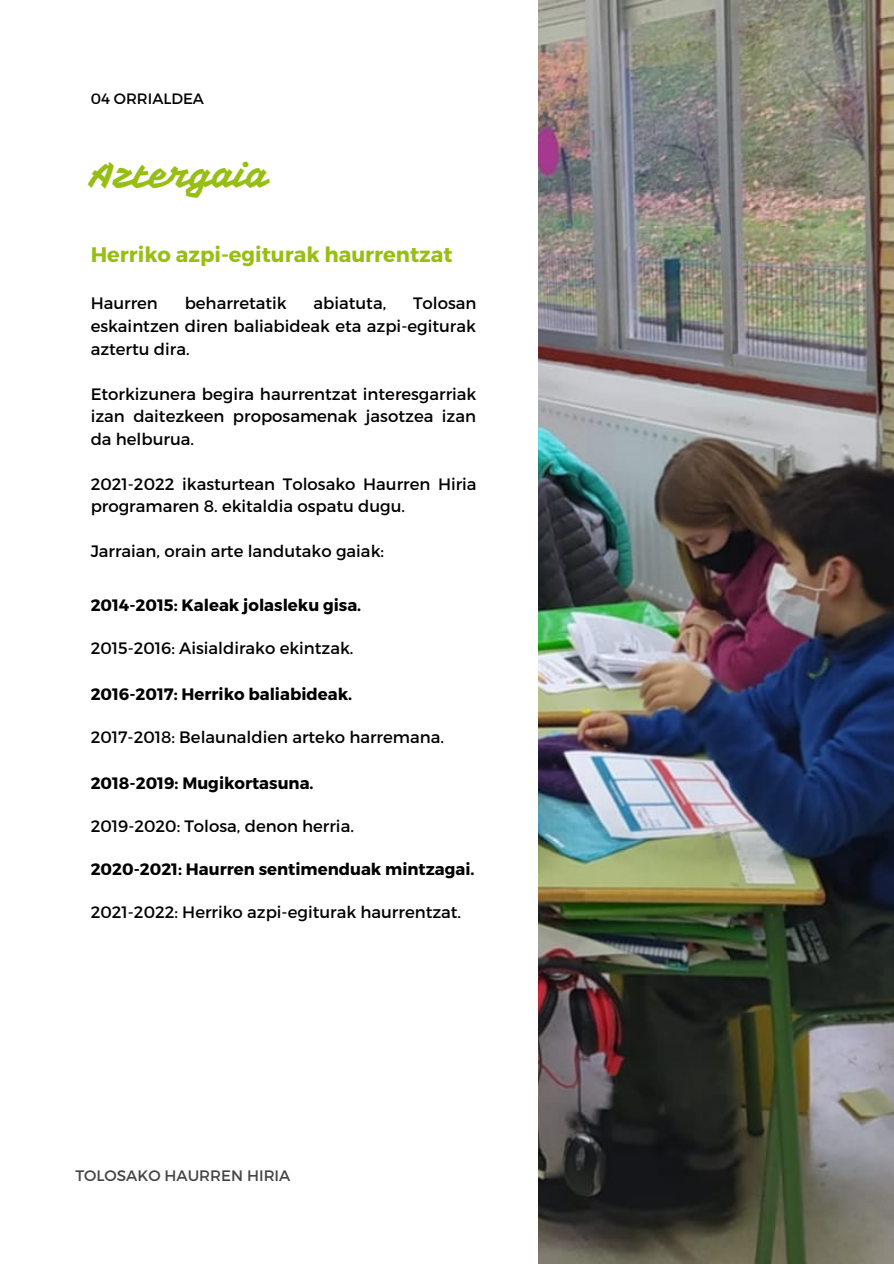
<style>
.page{position:relative;width:894px;height:1264px;background:#fff}
.page>*{position:absolute;margin:0;border:0;box-sizing:border-box;transform-origin:0 0}
.t1{font:36px "Vampiro One";color:#97bf13}
.t2{font:700 21px "Montserrat";color:#97bf13}
.t3{font:16.5px/22.5px "Montserrat";color:#000;text-align:justify}
.t4{font:700 16.5px "Montserrat";color:#000}
.t5{font:15.15px "Montserrat";color:#454545}
.t6{font:15px "Montserrat";color:#000}
</style>
<div class="page">
<img style="left:538px;top:0;width:355px;height:1263px">
<p class="t6" style="left:91px;top:89px;width:115px">04 ORRIALDEA</p>
<p class="t1" style="left:91px;top:153px;width:180px">Aztergaia</p>
<p class="t2" style="left:91px;top:241px;width:363px">Herriko azpi-egiturak haurrentzat</p>
<p class="t3" style="left:91px;top:291px;width:69px">Haurren</p>
<p class="t3" style="left:185px;top:291px;width:103px">beharretatik</p>
<p class="t3" style="left:313px;top:291px;width:74px">abiatuta,</p>
<p class="t3" style="left:91px;top:291px;width:387px;text-indent:322px">Tolosan eskaintzen diren baliabideak eta azpi-egiturak aztertu dira.</p>
<p class="t3" style="left:91px;top:381px;width:387px">Etorkizunera begira haurrentzat interesgarriak izan daitezkeen proposamenak jasotzea izan da helburua.</p>
<p class="t3" style="left:91px;top:471px;width:387px">2021-2022 ikasturtean Tolosako Haurren Hiria programaren 8. ekitaldia ospatu dugu.</p>
<p class="t3" style="left:91px;top:539px;width:295px">Jarraian, orain arte landutako gaiak:</p>
<p class="t4" style="left:91px;top:594px;width:272px">2014-2015: Kaleak jolasleku gisa.</p>
<p class="t3" style="left:91px;top:635px;width:264px">2015-2016: Aisialdirako ekintzak.</p>
<p class="t4" style="left:91px;top:683px;width:263px">2016-2017: Herriko baliabideak.</p>
<p class="t3" style="left:91px;top:725px;width:355px">2017-2018: Belaunaldien arteko harremana.</p>
<p class="t4" style="left:91px;top:772px;width:224px">2018-2019: Mugikortasuna.</p>
<p class="t3" style="left:91px;top:814px;width:265px">2019-2020: Tolosa, denon herria.</p>
<p class="t4" style="left:91px;top:858px;width:385px">2020-2021: Haurren sentimenduak mintzagai.</p>
<p class="t3" style="left:91px;top:900px;width:372px">2021-2022: Herriko azpi-egiturak haurrentzat.</p>
<p class="t5" style="left:75px;top:1165px;width:216px">TOLOSAKO HAURREN HIRIA</p>
</div>
